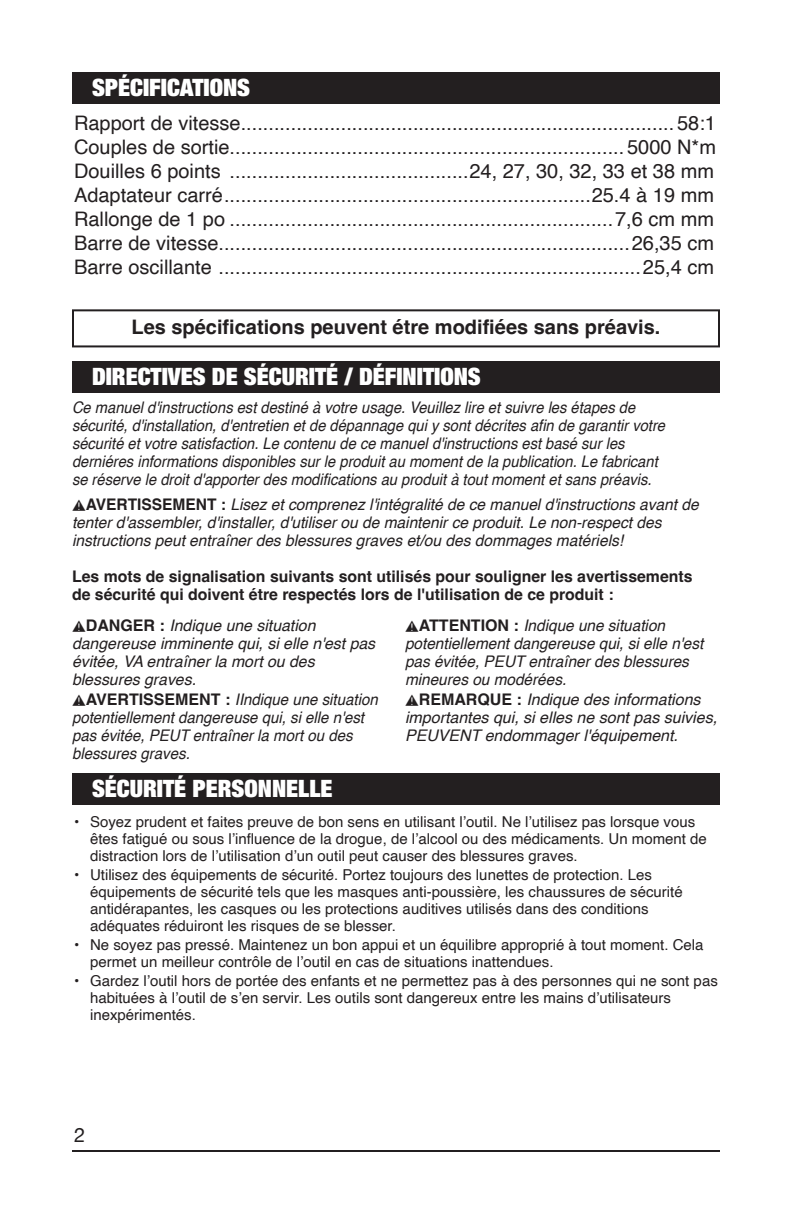
<style>
.page{position:relative;width:792px;height:1224px;background:#fff}
.page>*{position:absolute;margin:0;border:0;box-sizing:border-box;transform-origin:0 0}
.t1{font:900 condensed 24px "Helvetica Neue LT Std";color:#fff}
.t2{font:20px "Helvetica";color:#231f20}
.t3{font:700 20px "Helvetica";color:#231f20}
.t4{font:20px "Helvetica Neue";color:#231f20}
.t5{font:italic 16px "Helvetica";color:#231f20}
.t6{font:italic 16px "Helvetica";color:#231f20;scale:.92 1}
.t7{font:700 16px "Helvetica";color:#231f20}
.t8{font:italic 16px/18px "Helvetica";color:#231f20;scale:.94 1}
.t9{font:italic 16px "Helvetica";color:#231f20;scale:.96 1}
.t10{font:15px "Helvetica";color:#231f20}
.s1{font-weight:700;font-style:normal}
</style>
<div class="page">
<hr style="left:72px;top:1150px;width:648px;height:2px;background:#231f20">
<div style="left:72px;top:72px;width:648px;height:32px;background:#231f20"></div>
<div style="left:72px;top:309px;width:648px;height:38px;border:2px solid #231f20"></div>
<div style="left:72px;top:774px;width:648px;height:31px;background:#231f20"></div>
<div style="left:72px;top:362px;width:648px;height:31px;background:#231f20"></div>
<p class="t1" style="left:92px;top:72px;width:160px">SPÉCIFICATIONS</p>
<p class="t2" style="left:74px;top:107px;width:643px">Rapport de vitesse..............................................................................58:1</p>
<p class="t2" style="left:74px;top:131px;width:643px">Couples de sortie.......................................................................5000 N*m</p>
<p class="t2" style="left:74px;top:155px;width:642px">Douilles 6 points ...........................................24, 27, 30, 32, 33 et 38 mm</p>
<p class="t2" style="left:74px;top:179px;width:641px">Adaptateur carré..................................................................25.4 à 19 mm</p>
<p class="t2" style="left:74px;top:203px;width:642px">Rallonge de 1 po .....................................................................7,6 cm mm</p>
<p class="t2" style="left:74px;top:227px;width:641px">Barre de vitesse..........................................................................26,35 cm</p>
<p class="t2" style="left:74px;top:251px;width:641px">Barre oscillante ............................................................................25,4 cm</p>
<p class="t3" style="left:131px;top:315px;width:531px">Les spécifications peuvent étre modifiées sans préavis.</p>
<p class="t1" style="left:92px;top:361px;width:390px">DIRECTIVES DE SÉCURITÉ / DÉFINITIONS</p>
<p class="t6" style="left:72px;top:395px;width:614px">Ce manuel d'instructions est destiné à votre usage. Veuillez lire et suivre les étapes de</p>
<p class="t6" style="left:72px;top:413px;width:646px">sécurité, d'installation, d'entretien et de dépannage qui y sont décrites afin de garantir votre</p>
<p class="t6" style="left:72px;top:431px;width:602px">sécurité et votre satisfaction. Le contenu de ce manuel d'instructions est basé sur les</p>
<p class="t6" style="left:72px;top:449px;width:638px">derniéres informations disponibles sur le produit au moment de la publication. Le fabricant</p>
<p class="t6" style="left:72px;top:467px;width:631px">se réserve le droit d'apporter des modifications au produit à tout moment et sans préavis.</p>
<p class="t5" style="left:86px;top:492px;width:614px"><span class="s1">AVERTISSEMENT :</span> Lisez et comprenez l'intégralité de ce manuel d'instructions avant de</p>
<p class="t5" style="left:72px;top:510px;width:591px">tenter d'assembler, d'installer, d'utiliser ou de maintenir ce produit. Le non-respect des</p>
<p class="t5" style="left:72px;top:528px;width:553px">instructions peut entraîner des blessures graves et/ou des dommages matériels!</p>
<p class="t7" style="left:72px;top:567px;width:622px">Les mots de signalisation suivants sont utilisés pour souligner les avertissements</p>
<p class="t7" style="left:72px;top:585px;width:543px">de sécurité qui doivent étre respectés lors de l'utilisation de ce produit :</p>
<p class="t5" style="left:86px;top:613px;width:231px"><span class="s1">DANGER :</span> Indique une situation</p>
<p class="t5" style="left:72px;top:631px;width:305px">dangereuse imminente qui, si elle n'est pas</p>
<p class="t5" style="left:72px;top:649px;width:244px">évitée, VA entraîner la mort ou des</p>
<p class="t5" style="left:72px;top:667px;width:126px">blessures graves.</p>
<p class="t8" style="left:86px;top:691px;width:312px"><span class="s1">AVERTISSEMENT :</span> IIndique une situation</p>
<p class="t8" style="left:72px;top:709px;width:312px">potentiellement dangereuse qui, si elle n'est pas évitée, PEUT entraîner la mort ou des</p>
<p class="t8" style="left:72px;top:745px;width:127px">blessures graves.</p>
<p class="t9" style="left:419px;top:613px;width:258px"><span class="s1">ATTENTION :</span> Indique une situation</p>
<p class="t9" style="left:405px;top:631px;width:312px">potentiellement dangereuse qui, si elle n'est</p>
<p class="t9" style="left:405px;top:649px;width:297px">pas évitée, PEUT entraîner des blessures</p>
<p class="t9" style="left:405px;top:667px;width:170px">mineures ou modérées.</p>
<p class="t5" style="left:419px;top:687px;width:283px"><span class="s1">REMARQUE :</span> Indique des informations</p>
<p class="t5" style="left:405px;top:705px;width:314px">importantes qui, si elles ne sont pas suivies,</p>
<p class="t5" style="left:405px;top:723px;width:275px">PEUVENT endommager l'équipement.</p>
<p class="t1" style="left:92px;top:774px;width:242px">SÉCURITÉ PERSONNELLE</p>
<p class="t10" style="left:74px;top:810px;width:623px">• Soyez prudent et faites preuve de bon sens en utilisant l’outil. Ne l’utilisez pas lorsque vous</p>
<p class="t10" style="left:90px;top:827px;width:618px">êtes fatigué ou sous l’influence de la drogue, de l’alcool ou des médicaments. Un moment de</p>
<p class="t10" style="left:90px;top:844px;width:489px">distraction lors de l’utilisation d’un outil peut causer des blessures graves.</p>
<p class="t10" style="left:74px;top:863px;width:579px">• Utilisez des équipements de sécurité. Portez toujours des lunettes de protection. Les</p>
<p class="t10" style="left:90px;top:880px;width:594px">équipements de sécurité tels que les masques anti-poussière, les chaussures de sécurité</p>
<p class="t10" style="left:90px;top:897px;width:560px">antidérapantes, les casques ou les protections auditives utilisés dans des conditions</p>
<p class="t10" style="left:90px;top:914px;width:308px">adéquates réduiront les risques de se blesser.</p>
<p class="t10" style="left:74px;top:933px;width:631px">• Ne soyez pas pressé. Maintenez un bon appui et un équilibre approprié à tout moment. Cela</p>
<p class="t10" style="left:90px;top:950px;width:465px">permet un meilleur contrôle de l’outil en cas de situations inattendues.</p>
<p class="t10" style="left:74px;top:969px;width:645px">• Gardez l’outil hors de portée des enfants et ne permettez pas à des personnes qui ne sont pas</p>
<p class="t10" style="left:90px;top:986px;width:583px">habituées à l’outil de s’en servir. Les outils sont dangereux entre les mains d’utilisateurs</p>
<p class="t10" style="left:90px;top:1003px;width:107px">inexpérimentés.</p>
<h2 class="t4" style="left:74px;top:1120px;width:13px">2</h2>
</div>
